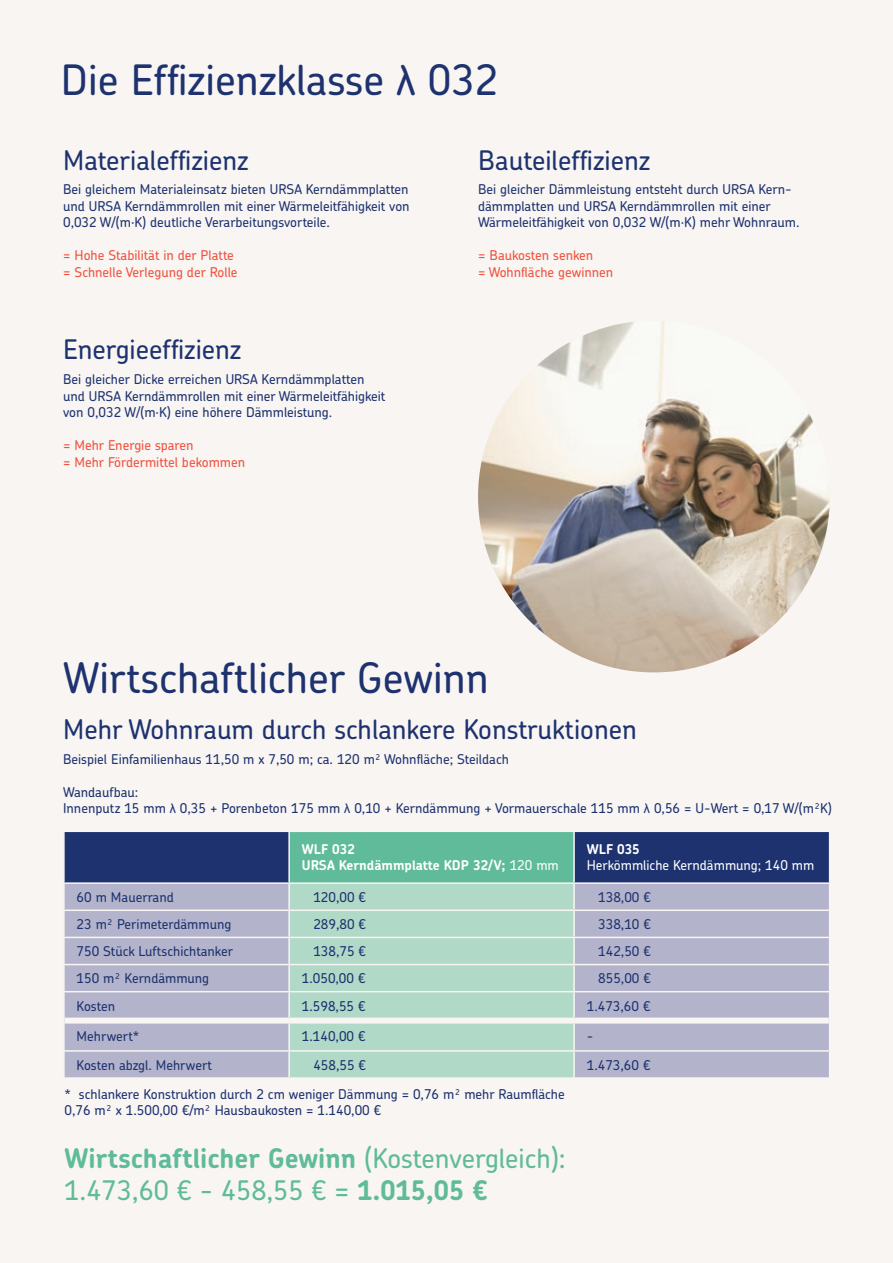
<style>
.page{position:relative;width:893px;height:1263px;background:#f8f5f3}
.page>*{position:absolute;margin:0;border:0;box-sizing:border-box;transform-origin:0 0}
.t1{font:500 42px "Chevin Pro";color:#1d326f}
.t2{font:500 27px "Chevin Pro";color:#1d326f}
.t3{font:500 27px/32.4px "Chevin Pro";color:#5fbb99}
.t4{font:500 13.5px/16.5px "Chevin Pro";color:#1d326f}
.t5{font:500 13.5px/16.5px "Chevin Pro";color:#f0523e}
.t6{font:700 13.5px/16.2px "Chevin Pro";color:#fff}
.t7{font:500 13.5px "Chevin Pro";color:#fff}
.s1{font-weight:500}
.s2{font-weight:700}
</style>
<div class="page">
<img style="left:478px;top:321px;width:352px;height:351px;border-radius:176px">
<div style="left:65px;top:1023px;width:764px;height:54px;background:#b3b4cc"></div>
<div style="left:290px;top:1023px;width:283px;height:54px;background:#b0d9c7"></div>
<svg style="left:64px;top:832px;width:766px;height:185px;background:#92aab6"></svg>
<hr style="left:573px;top:1023px;width:2px;height:27px;background:#f8f5f3">
<hr style="left:289px;top:1050px;width:285px;height:2px;background:#f8f5f3">
<hr style="left:574px;top:1050px;width:256px;height:2px;background:#f8f5f3">
<hr style="left:573px;top:1052px;width:2px;height:25px;background:#f8f5f3">
<hr style="left:63px;top:882px;width:226px;height:2px;background:#f8f5f3">
<hr style="left:63px;top:884px;width:2px;height:25px;background:#f8f5f3">
<hr style="left:288px;top:884px;width:2px;height:25px;background:#f8f5f3">
<hr style="left:63px;top:909px;width:226px;height:2px;background:#f8f5f3">
<hr style="left:63px;top:911px;width:2px;height:26px;background:#f8f5f3">
<hr style="left:288px;top:911px;width:2px;height:26px;background:#f8f5f3">
<hr style="left:63px;top:937px;width:226px;height:1px;background:#f8f5f3">
<hr style="left:63px;top:938px;width:2px;height:26px;background:#f8f5f3">
<hr style="left:288px;top:938px;width:2px;height:26px;background:#f8f5f3">
<hr style="left:63px;top:964px;width:226px;height:1px;background:#f8f5f3">
<hr style="left:63px;top:965px;width:2px;height:26px;background:#f8f5f3">
<hr style="left:288px;top:965px;width:2px;height:26px;background:#f8f5f3">
<hr style="left:63px;top:991px;width:226px;height:1px;background:#f8f5f3">
<hr style="left:63px;top:992px;width:2px;height:28px;background:#f8f5f3">
<hr style="left:288px;top:992px;width:2px;height:25px;background:#f8f5f3">
<hr style="left:288px;top:1023px;width:2px;height:27px;background:#f8f5f3">
<hr style="left:63px;top:1050px;width:226px;height:2px;background:#f8f5f3">
<hr style="left:288px;top:1052px;width:2px;height:25px;background:#f8f5f3">
<hr style="left:288px;top:832px;width:2px;height:50px;background:#f8f5f3">
<hr style="left:573px;top:832px;width:2px;height:50px;background:#f8f5f3">
<hr style="left:289px;top:882px;width:285px;height:2px;background:#f8f5f3">
<h1 class="t1" style="left:61px;top:52px;width:439px">Die Effizienzklasse λ 032</h1>
<h2 class="t2" style="left:63px;top:142px;width:187px">Materialeffizienz</h2>
<p class="t4" style="left:63px;top:181px;width:348px;text-align:justify">Bei gleichem Materialeinsatz bieten URSA Kerndämmplatten und URSA Kerndämmrollen mit einer Wärmeleitfähigkeit von 0,032 W/(m∙K) deutliche Verarbeitungsvorteile.</p>
<p class="t5" style="left:63px;top:247px;width:176px">= Hohe Stabilität in der Platte = Schnelle Verlegung der Rolle</p>
<h2 class="t2" style="left:63px;top:331px;width:180px">Energieeffizienz</h2>
<p class="t4" style="left:63px;top:370px;width:324px">Bei gleicher Dicke erreichen URSA Kerndämmplatten und URSA Kerndämmrollen mit einer Wärmeleitfähigkeit von 0,032 W/(m∙K) eine höhere Dämmleistung.</p>
<p class="t5" style="left:63px;top:436px;width:184px">= Mehr Energie sparen<br>= Mehr Fördermittel bekommen</p>
<h2 class="t2" style="left:478px;top:142px;width:174px">Bauteileffizienz</h2>
<p class="t4" style="left:478px;top:181px;width:323px">Bei gleicher Dämmleistung entsteht durch URSA Kern&shy;dämmplatten und URSA Kerndämmrollen mit einer<br>Wärmeleitfähigkeit von 0,032 W/(m∙K) mehr Wohnraum.</p>
<p class="t5" style="left:478px;top:247px;width:137px">= Baukosten senken<br>= Wohnfläche gewinnen</p>
<h1 class="t1" style="left:63px;top:649px;width:427px">Wirtschaftlicher Gewinn</h1>
<h2 class="t2" style="left:63px;top:711px;width:575px">Mehr Wohnraum durch schlankere Konstruktionen</h2>
<p class="t4" style="left:63px;top:750px;width:447px">Beispiel Einfamilienhaus 11,50 m x 7,50 m; ca. 120 m² Wohnfläche; Steildach</p>
<p class="t4" style="left:63px;top:783px;width:770px">Wandaufbau:<br>Innenputz 15 mm λ 0,35 + Porenbeton 175 mm λ 0,10 + Kerndämmung + Vormauerschale 115 mm λ 0,56 = U-Wert = 0,17 W/(m²K)</p>
<p class="t6" style="left:302px;top:841px;width:258px">WLF 032<br>URSA Kerndämmplatte KDP 32/V; <span class="s1">120 mm</span></p>
<p class="t6" style="left:587px;top:841px;width:55px">WLF 035</p>
<p class="t7" style="left:587px;top:856px;width:229px">Herkömmliche Kerndämmung; 140 mm</p>
<p class="t4" style="left:77px;top:888px;width:99px">60 m Mauerrand</p>
<p class="t4" style="left:313px;top:888px;width:54px">120,00 €</p>
<p class="t4" style="left:598px;top:888px;width:54px">138,00 €</p>
<p class="t4" style="left:77px;top:915px;width:156px">23 m² Perimeterdämmung</p>
<p class="t4" style="left:313px;top:915px;width:54px">289,80 €</p>
<p class="t4" style="left:598px;top:915px;width:54px">338,10 €</p>
<p class="t4" style="left:77px;top:942px;width:158px">750 Stück Luftschichtanker</p>
<p class="t4" style="left:313px;top:942px;width:54px">138,75 €</p>
<p class="t4" style="left:598px;top:942px;width:54px">142,50 €</p>
<p class="t4" style="left:77px;top:970px;width:134px">150 m² Kerndämmung</p>
<p class="t4" style="left:302px;top:970px;width:65px">1.050,00 €</p>
<p class="t4" style="left:598px;top:970px;width:54px">855,00 €</p>
<p class="t4" style="left:77px;top:998px;width:40px">Kosten</p>
<p class="t4" style="left:302px;top:998px;width:65px">1.598,55 €</p>
<p class="t4" style="left:587px;top:998px;width:65px">1.473,60 €</p>
<p class="t4" style="left:77px;top:1027px;width:64px">Mehrwert*</p>
<p class="t4" style="left:302px;top:1027px;width:65px">1.140,00 €</p>
<p class="t4" style="left:587px;top:1027px;width:8px">-</p>
<p class="t4" style="left:77px;top:1056px;width:137px">Kosten abzgl. Mehrwert</p>
<p class="t4" style="left:313px;top:1056px;width:54px">458,55 €</p>
<p class="t4" style="left:587px;top:1056px;width:65px">1.473,60 €</p>
<p class="t4" style="left:65px;top:1085px;width:502px">* schlankere Konstruktion durch 2 cm weniger Dämmung = 0,76 m² mehr Raumfläche<br>0,76 m² x 1.500,00 €/m² Hausbaukosten = 1.140,00 €</p>
<h2 class="t3" style="left:65px;top:1141px;width:502px"><span class="s2">Wirtschaftlicher Gewinn</span> (Kostenvergleich):<br>1.473,60 € - 458,55 € = <span class="s2">1.015,05 €</span></h2>
</div>
